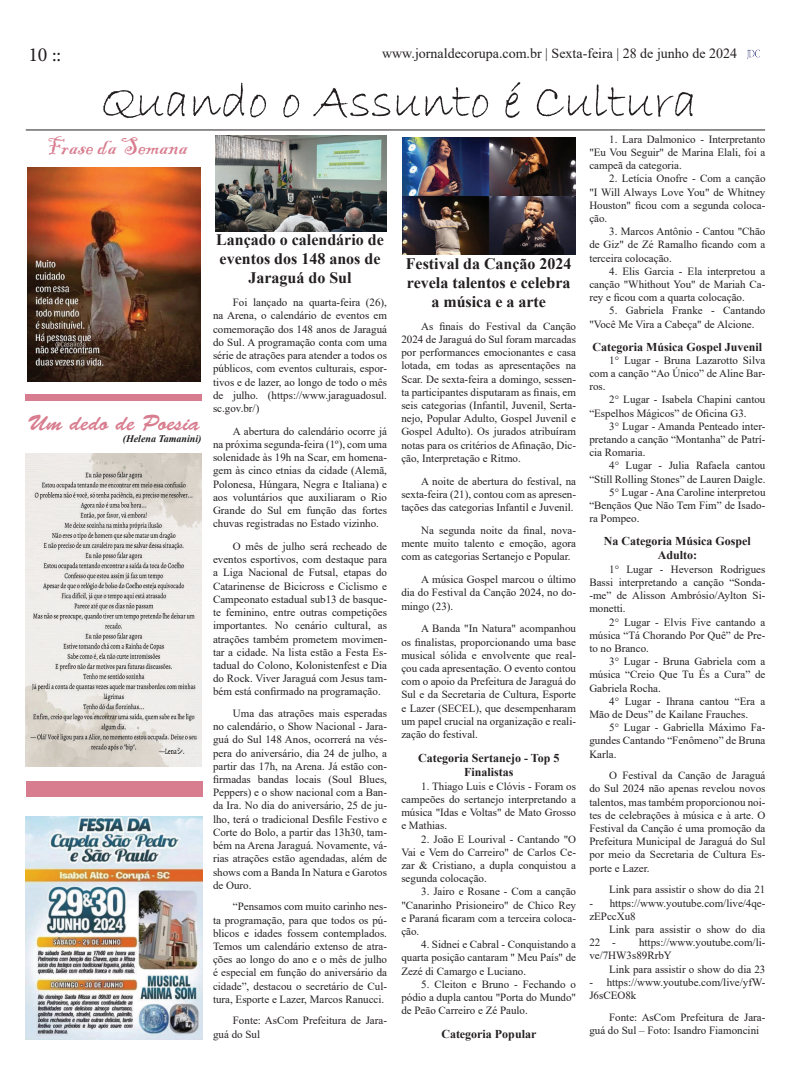
<style>
.page{position:relative;width:791px;height:1078px;background:#fff}
.page>*{position:absolute;margin:0;border:0;box-sizing:border-box;transform-origin:0 0}
.t1{font:50px "Bradley Hand ITC";color:#231f20}
.t2{font:25px "Blackadder ITC";color:#d87d8f}
.t3{font:22px "Brush Script Std";color:#d87d8f}
.t4{font:20px "Minion Pro";color:#231f20}
.t5{font:700 16px/19.2px "Times New Roman";color:#231f20;text-align:center}
.t6{font:14px "Times New Roman";color:#231f20}
.t7{font:700 12px/14.4px "Times New Roman";color:#231f20;text-align:center}
.t8{font:11px/13.2px "Times New Roman";color:#231f20;text-align:justify}
.t9{font:italic 700 10px "Times New Roman";color:#231f20}
</style>
<div class="page">
<svg style="left:747px;top:50px;width:13px;height:9px"></svg>
<div style="left:26px;top:781px;width:177px;height:16px;background:#d87d8f"></div>
<hr style="left:26px;top:129px;width:739px;height:1px;background:#231f20">
<img style="left:26px;top:453px;width:175px;height:313px">
<div style="left:26px;top:393px;width:176px;height:7px;background:#d87d8f"></div>
<img style="left:27px;top:168px;width:173px;height:213px">
<img style="left:26px;top:816px;width:176px;height:222px">
<img style="left:215px;top:135px;width:171px;height:96px">
<img style="left:403px;top:137px;width:172px;height:117px">
<h3 class="t4" style="left:28px;top:42px;width:34px">10 ::</h3>
<p class="t6" style="left:382px;top:43px;width:357px">www.jornaldecorupa.com.br | Sexta-feira | 28 de junho de 2024</p>
<h1 class="t1" style="left:100px;top:70px;width:598px">Quando o Assunto é Cultura</h1>
<h2 class="t2" style="left:46px;top:132px;width:143px">Frase da Semana</h2>
<p class="t8" style="left:589px;top:132px;width:178px;text-indent:20px">1. Lara Dalmonico - Interpretanto "Eu Vou Seguir" de Marina Elali, foi a campeã da categoria.</p>
<p class="t8" style="left:589px;top:172px;width:178px;text-indent:20px">2. Letícia Onofre - Com a canção "I Will Always Love You" de Whitney Houston" ficou com a segunda coloca&shy;ção.</p>
<p class="t8" style="left:589px;top:224px;width:178px;text-indent:20px">3. Marcos Antônio - Cantou "Chão de Giz" de Zé Ramalho ficando com a terceira colocação.</p>
<p class="t8" style="left:589px;top:264px;width:178px;text-indent:20px">4. Elis Garcia - Ela interpretou a canção "Whithout You" de Mariah Ca&shy;rey e ficou com a quarta colocação.</p>
<p class="t8" style="left:589px;top:304px;width:178px;text-indent:20px">5. Gabriela Franke - Cantando "Você Me Vira a Cabeça" de Alcione.</p>
<p class="t7" style="left:592px;top:339px;width:171px">Categoria Música Gospel Juvenil</p>
<p class="t8" style="left:589px;top:353px;width:178px;text-indent:20px">1° Lugar - Bruna Lazarotto Silva com a canção “Ao Único” de Aline Bar&shy;ros.</p>
<p class="t8" style="left:589px;top:392px;width:178px;text-indent:20px">2° Lugar - Isabela Chapini cantou “Espelhos Mágicos” de Oficina G3.</p>
<p class="t8" style="left:589px;top:419px;width:178px;text-indent:20px">3° Lugar - Amanda Penteado inter&shy;pretando a canção “Montanha” de Patrí&shy;cia Romaria.</p>
<p class="t8" style="left:609px;top:458px;width:158px">4° Lugar - Julia Rafaela cantou</p>
<p class="t8" style="left:589px;top:472px;width:178px">“Still Rolling Stones” de Lauren Daigle.</p>
<p class="t8" style="left:609px;top:485px;width:158px">5° Lugar - Ana Caroline interpretou</p>
<p class="t8" style="left:589px;top:498px;width:178px">“Bençãos Que Não Tem Fim” de Isado-</p>
<p class="t8" style="left:589px;top:511px;width:52px">ra Pompeo.</p>
<p class="t7" style="left:604px;top:533px;width:148px">Na Categoria Música Gospel<br>Adulto:</p>
<p class="t8" style="left:589px;top:562px;width:178px;text-indent:20px">1° Lugar - Heverson Rodrigues Bassi interpretando a canção “Sonda--me” de Alisson Ambrósio/Aylton Si&shy;monetti.</p>
<p class="t8" style="left:589px;top:614px;width:178px;text-indent:20px">2° Lugar - Elvis Five cantando a música “Tá Chorando Por Quê” de Pre&shy;to no Branco.</p>
<p class="t8" style="left:589px;top:654px;width:178px;text-indent:20px">3° Lugar - Bruna Gabriela com a música “Creio Que Tu És a Cura” de Gabriela Rocha.</p>
<p class="t8" style="left:589px;top:694px;width:178px;text-indent:20px">4° Lugar - Ihrana cantou “Era a<br>Mão de Deus” de Kailane Frauches.</p>
<p class="t8" style="left:589px;top:720px;width:178px;text-indent:20px">5° Lugar - Gabriella Máximo Fa&shy;gundes Cantando “Fenômeno” de Bruna Karla.</p>
<p class="t8" style="left:589px;top:768px;width:178px;text-indent:20px">O Festival da Canção de Jaraguá do Sul 2024 não apenas revelou novos talentos, mas também proporcionou noi&shy;tes de celebrações à música e à arte. O Festival da Canção é uma promoção da Prefeitura Municipal de Jaraguá do Sul por meio da Secretaria de Cultura Es&shy;porte e Lazer.</p>
<p class="t8" style="left:609px;top:882px;width:158px">Link para assistir o show do dia 21</p>
<p class="t8" style="left:589px;top:895px;width:178px">- https://www.youtube.com/live/4qe&shy;zEPccXu8</p>
<p class="t8" style="left:589px;top:922px;width:178px;text-indent:20px">Link para assistir o show do dia<br>22 -</p>
<h3 class="t5" style="left:216px;top:229px;width:169px">Lançado o calendário de eventos dos 148 anos de<br>Jaraguá do Sul</h3>
<p class="t8" style="left:213px;top:295px;width:176px;text-indent:20px">Foi lançado na quarta-feira (26), na Arena, o calendário de eventos em comemoração dos 148 anos de Jaraguá do Sul. A programação conta com uma série de atrações para atender a todos os públicos, com eventos culturais, espor&shy;tivos e de lazer, ao longo de todo o mês de julho. (https://www.jaraguadosul. sc.gov.br/)</p>
<p class="t8" style="left:213px;top:424px;width:176px;text-indent:20px">A abertura do calendário ocorre já na próxima segunda-feira (1º), com uma solenidade às 19h na Scar, em homena&shy;gem às cinco etnias da cidade (Alemã, Polonesa, Húngara, Negra e Italiana) e aos voluntários que auxiliaram o Rio Grande do Sul em função das fortes chuvas registradas no Estado vizinho.</p>
<p class="t8" style="left:213px;top:539px;width:176px;text-indent:20px">O mês de julho será recheado de eventos esportivos, com destaque para a Liga Nacional de Futsal, etapas do Catarinense de Bicicross e Ciclismo e Campeonato estadual sub13 de basque&shy;te feminino, entre outras competições importantes. No cenário cultural, as atrações também prometem movimen&shy;tar a cidade. Na lista estão a Festa Es&shy;tadual do Colono, Kolonistenfest e Dia do Rock. Viver Jaraguá com Jesus tam&shy;bém está confirmado na programação.</p>
<p class="t8" style="left:213px;top:706px;width:176px;text-indent:20px">Uma das atrações mais esperadas no calendário, o Show Nacional - Jara&shy;guá do Sul 148 Anos, ocorrerá na vés&shy;pera do aniversário, dia 24 de julho, a partir das 17h, na Arena. Já estão con&shy;firmadas bandas locais (Soul Blues, Peppers) e o show nacional com a Ban&shy;da Ira. No dia do aniversário, 25 de ju&shy;lho, terá o tradicional Desfile Festivo e Corte do Bolo, a partir das 13h30, tam&shy;bém na Arena Jaraguá. Novamente, vá&shy;rias atrações estão agendadas, além de shows com a Banda In Natura e Garotos de Ouro.</p>
<p class="t8" style="left:213px;top:899px;width:176px;text-indent:20px">“Pensamos com muito carinho nes&shy;ta programação, para que todos os pú&shy;blicos e idades fossem contemplados.<br>Temos um calendário extenso de atra&shy;ções ao longo do ano e o mês de julho é especial em função do aniversário da cidade”, destacou o secretário de Cul&shy;tura, Esporte e Lazer, Marcos Ranucci.</p>
<p class="t8" style="left:213px;top:1013px;width:176px;text-indent:20px">Fonte: AsCom Prefeitura de Jara&shy;guá do Sul</p>
<h3 class="t5" style="left:406px;top:253px;width:167px">Festival da Canção 2024 revela talentos e celebra a música e a arte</h3>
<p class="t8" style="left:401px;top:319px;width:176px;text-indent:20px">As finais do Festival da Canção 2024 de Jaraguá do Sul foram marcadas por performances emocionantes e casa lotada, em todas as apresentações na Scar. De sexta-feira a domingo, sessen&shy;ta participantes disputaram as finais, em seis categorias (Infantil, Juvenil, Serta&shy;nejo, Popular Adulto, Gospel Juvenil e Gospel Adulto). Os jurados atribuíram notas para os critérios de Afinação, Dic&shy;ção, Interpretação e Ritmo.</p>
<p class="t8" style="left:401px;top:474px;width:176px;text-indent:20px">A noite de abertura do festival, na sexta-feira (21), contou com as apresen&shy;tações das categorias Infantil e Juvenil.</p>
<p class="t8" style="left:401px;top:523px;width:176px;text-indent:20px">Na segunda noite da final, nova&shy;mente muito talento e emoção, agora com as categorias Sertanejo e Popular.</p>
<p class="t8" style="left:401px;top:572px;width:176px;text-indent:20px">A música Gospel marcou o último dia do Festival da Canção 2024, no do&shy;mingo (23).</p>
<p class="t8" style="left:401px;top:621px;width:176px;text-indent:20px">A Banda "In Natura" acompanhou os finalistas, proporcionando uma base musical sólida e envolvente que real&shy;çou cada apresentação. O evento contou com o apoio da Prefeitura de Jaraguá do Sul e da Secretaria de Cultura, Esporte e Lazer (SECEL), que desempenharam um papel crucial na organização e reali&shy;zação do festival.</p>
<p class="t7" style="left:418px;top:750px;width:143px">Categoria Sertanejo - Top 5<br>Finalistas</p>
<p class="t8" style="left:401px;top:778px;width:176px;text-indent:20px">1. Thiago Luis e Clóvis - Foram os campeões do sertanejo interpretando a música "Idas e Voltas" de Mato Grosso e Mathias.</p>
<p class="t8" style="left:401px;top:831px;width:176px;text-indent:20px">2. João E Lourival - Cantando "O Vai e Vem do Carreiro" de Carlos Ce&shy;zar &amp; Cristiano, a dupla conquistou a segunda colocação.</p>
<p class="t8" style="left:401px;top:884px;width:176px;text-indent:20px">3. Jairo e Rosane - Com a canção "Canarinho Prisioneiro" de Chico Rey e Paraná ficaram com a terceira coloca&shy;ção.</p>
<p class="t8" style="left:401px;top:937px;width:176px;text-indent:20px">4. Sidnei e Cabral - Conquistando a quarta posição cantaram " Meu País" de Zezé di Camargo e Luciano.</p>
<p class="t8" style="left:401px;top:976px;width:176px;text-indent:20px">5. Cleiton e Bruno - Fechando o pódio a dupla cantou "Porta do Mundo" de Peão Carreiro e Zé Paulo.</p>
<p class="t7" style="left:441px;top:1026px;width:96px">Categoria Popular</p>
<h3 class="t3" style="left:27px;top:410px;width:174px">Um dedo de Poesia</h3>
<p class="t9" style="left:123px;top:431px;width:80px">(Helena Tamanini)</p>
<p class="t8" style="left:589px;top:935px;width:178px;text-indent:50px">https://www.youtube.com/li&shy;ve/7HW3s89RrbY</p>
<p class="t8" style="left:609px;top:961px;width:158px">Link para assistir o show do dia 23</p>
<p class="t8" style="left:589px;top:974px;width:178px">- https://www.youtube.com/live/yfW-<br>J6sCEO8k</p>
<p class="t8" style="left:589px;top:1009px;width:178px;text-indent:20px">Fonte: AsCom Prefeitura de Jara&shy;guá do Sul – Foto: Isandro Fiamoncini</p>
</div>
